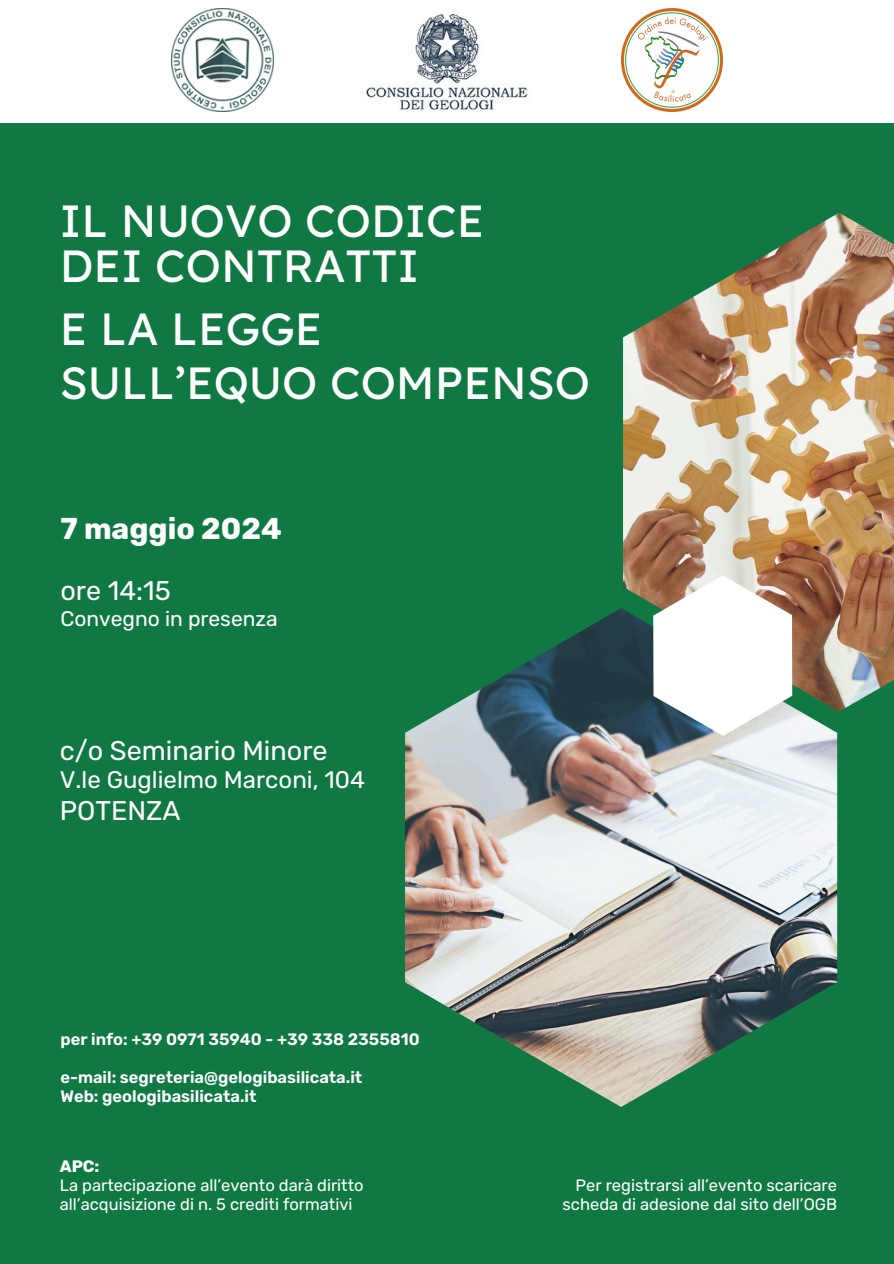
<style>
.page{position:relative;width:894px;height:1264px;background:#fff}
.page>*{position:absolute;margin:0;border:0;box-sizing:border-box;transform-origin:0 0}
.t1{font:45px/45px "Lexend Deca";color:#fff}
.t2{font:700 30px "Rubik";color:#fff}
.t3{font:27px "Rubik";color:#fff}
.t4{font:24px "Rubik";color:#fff}
.t5{font:21px "Rubik";color:#fff}
.t6{font:16.5px/19.2px "Rubik";color:#fff}
.t7{font:600 16.5px/19.2px "Rubik";color:#fff}
.t8{font:700 16.5px "Rubik";color:#fff}
</style>
<div class="page">
<div style="left:0;top:0;width:893px;height:1263px;background:#107943"></div>
<img style="left:623px;top:213px;width:270px;height:498px">
<img style="left:405px;top:608px;width:431px;height:498px">
<svg style="left:653px;top:575px;width:139px;height:161px;background:#e4e2e0"></svg>
<div style="left:0;top:0;width:893px;height:122px;background:#fff"></div>
<img style="left:366px;top:14px;width:162px;height:96px">
<img style="left:171px;top:9px;width:102px;height:102px">
<img style="left:621px;top:9px;width:101px;height:102px">
<h1 class="t1" style="left:60px;top:198px;width:426px">IL NUOVO CODICE<br>DEI CONTRATTI</h1>
<h2 class="t1" style="left:60px;top:301px;width:531px;line-height:54px">E LA LEGGE<br>SULL’EQUO COMPENSO</h2>
<h4 class="t2" style="left:60px;top:511px;width:223px">7 maggio 2024</h4>
<p class="t3" style="left:60px;top:575px;width:112px">ore 14:15</p>
<p class="t5" style="left:60px;top:606px;width:219px">Convegno in presenza</p>
<p class="t3" style="left:60px;top:735px;width:269px">c/o Seminario Minore</p>
<p class="t4" style="left:60px;top:765px;width:306px">V.le Guglielmo Marconi, 104</p>
<p class="t3" style="left:60px;top:794px;width:122px">POTENZA</p>
<h5 class="t7" style="left:60px;top:1029px;width:361px">per info: +39 0971 35940 - +39 338 2355810</h5>
<h5 class="t7" style="left:60px;top:1068px;width:303px">e-mail: segreteria@gelogibasilicata.it<br>Web: geologibasilicata.it</h5>
<p class="t8" style="left:60px;top:1156px;width:41px">APC:</p>
<h3 class="t6" style="left:60px;top:1175px;width:305px">La partecipazione all’evento darà diritto all’acquisizione di n. 5 crediti formativi</h3>
<p class="t6" style="left:562px;top:1175px;width:276px;text-align:right">Per registrarsi all’evento scaricare scheda di adesione dal sito dell’OGB</p>
</div>
